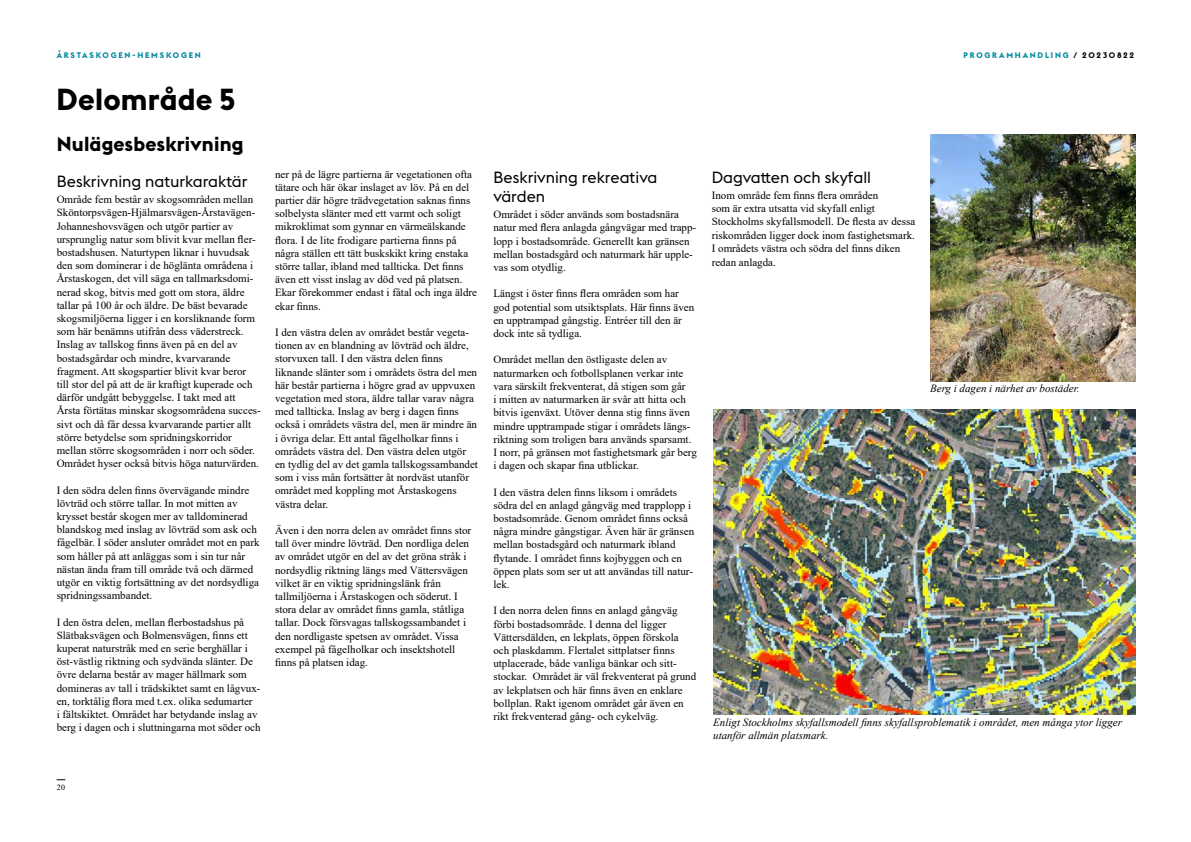
<style>
.page{position:relative;width:1191px;height:842px;background:#fff}
.page>*{position:absolute;margin:0;border:0;box-sizing:border-box;transform-origin:0 0}
.t1{font:700 30px "Stockholm Type";letter-spacing:.005em;color:#000}
.t2{font:700 20px "Stockholm Type";letter-spacing:.01em;color:#000}
.t3{font:16px/19.2px "Stockholm Type";color:#000}
.t4{font:11px/13.2px "Times New Roman";color:#000}
.t5{font:italic 11px/13.2px "Times New Roman";color:#000}
.t6{font:700 8px "Stockholm Type";letter-spacing:.22em;color:#008a9e}
.t7{font:8px "Times New Roman";color:#000}
.s1{color:#000}
</style>
<div class="page">
<img style="left:713px;top:409px;width:422px;height:305px">
<img style="left:930px;top:135px;width:205px;height:246px">
<p class="t6" style="left:57px;top:50px;width:146px">ÅRSTASKOGEN-HEMSKOGEN</p>
<p class="t6" style="left:963px;top:50px;width:172px">PROGRAMHANDLING <span class="s1">/ 20230822</span></p>
<h1 class="t1" style="left:57px;top:78px;width:180px">Delområde 5</h1>
<h2 class="t2" style="left:57px;top:130px;width:188px">Nulägesbeskrivning</h2>
<h3 class="t3" style="left:57px;top:171px;width:192px">Beskrivning naturkaraktär</h3>
<p class="t4" style="left:57px;top:193px;width:206px">Område fem består av skogsområden mellan Sköntorpsvägen-Hjälmarsvägen-Årstavägen-Johanneshovsvägen och utgör partier av ursprunglig natur som blivit kvar mellan fler&shy;bostadshusen. Naturtypen liknar i huvudsak den som dominerar i de höglänta områdena i Årstaskogen, det vill säga en tallmarksdomi&shy;nerad skog, bitvis med gott om stora, äldre tallar på 100 år och äldre. De bäst bevarade skogsmiljöerna ligger i en korsliknande form som här benämns utifrån dess väderstreck.<br>Inslag av tallskog finns även på en del av bostadsgårdar och mindre, kvarvarande fragment. Att skogspartier blivit kvar beror till stor del på att de är kraftigt kuperade och därför undgått bebyggelse. I takt med att Årsta förtätas minskar skogsområdena succes&shy;sivt och då får dessa kvarvarande partier allt större betydelse som spridningskorridor mellan större skogsområden i norr och söder.<br>Området hyser också bitvis höga naturvärden.</p>
<p class="t4" style="left:57px;top:483px;width:204px">I den södra delen finns övervägande mindre lövträd och större tallar. In mot mitten av krysset består skogen mer av talldominerad blandskog med inslag av lövträd som ask och fågelbär. I söder ansluter området mot en park som håller på att anläggas som i sin tur når nästan ända fram till område två och därmed utgör en viktig fortsättning av det nordsydliga spridningssambandet.</p>
<p class="t4" style="left:57px;top:615px;width:205px">I den östra delen, mellan flerbostadshus på Slätbaksvägen och Bolmensvägen, finns ett kuperat naturstråk med en serie berghällar i öst-västlig riktning och sydvända slänter. De övre delarna består av mager hällmark som domineras av tall i trädskiktet samt en lågvux&shy;en, torktålig flora med t.ex. olika sedumarter<br>i fältskiktet. Området har betydande inslag av berg i dagen och i sluttningarna mot söder och</p>
<p class="t4" style="left:275px;top:167px;width:203px">ner på de lägre partierna är vegetationen ofta tätare och här ökar inslaget av löv. På en del partier där högre trädvegetation saknas finns solbelysta slänter med ett varmt och soligt mikroklimat som gynnar en värmeälskande flora. I de lite frodigare partierna finns på några ställen ett tätt buskskikt kring enstaka större tallar, ibland med tallticka. Det finns även ett visst inslag av död ved på platsen.<br>Ekar förekommer endast i fåtal och inga äldre ekar finns.</p>
<p class="t4" style="left:275px;top:325px;width:204px">I den västra delen av området består vegeta&shy;tionen av en blandning av lövträd och äldre, storvuxen tall. I den västra delen finns liknande slänter som i områdets östra del men här består partierna i högre grad av uppvuxen vegetation med stora, äldre tallar varav några med tallticka. Inslag av berg i dagen finns också i områdets västra del, men är mindre än i övriga delar. Ett antal fågelholkar finns i områdets västra del. Den västra delen utgör en tydlig del av det gamla tallskogssambandet som i viss mån fortsätter åt nordväst utanför området med koppling mot Årstaskogens västra delar.</p>
<p class="t4" style="left:275px;top:523px;width:198px">Även i den norra delen av området finns stor tall över mindre lövträd. Den nordliga delen av området utgör en del av det gröna stråk i nordsydlig riktning längs med Vättersvägen vilket är en viktig spridningslänk från tallmiljöerna i Årstaskogen och söderut. I stora delar av området finns gamla, ståtliga tallar. Dock försvagas tallskogssambandet i den nordligaste spetsen av området. Vissa exempel på fågelholkar och insektshotell finns på platsen idag.</p>
<h3 class="t3" style="left:493px;top:167px;width:165px">Beskrivning rekreativa värden</h3>
<p class="t4" style="left:493px;top:208px;width:204px">Området i söder används som bostadsnära natur med flera anlagda gångvägar med trapp&shy;lopp i bostadsområde. Generellt kan gränsen mellan bostadsgård och naturmark här upple&shy;vas som otydlig.</p>
<p class="t4" style="left:493px;top:287px;width:202px">Längst i öster finns flera områden som har god potential som utsiktsplats. Här finns även en upptrampad gångstig. Entréer till den är dock inte så tydliga.</p>
<p class="t4" style="left:493px;top:353px;width:205px">Området mellan den östligaste delen av naturmarken och fotbollsplanen verkar inte vara särskilt frekventerat, då stigen som går<br>i mitten av naturmarken är svår att hitta och bitvis igenväxt. Utöver denna stig finns även mindre upptrampade stigar i områdets längs&shy;riktning som troligen bara används sparsamt.<br>I norr, på gränsen mot fastighetsmark går berg i dagen och skapar fina utblickar.</p>
<p class="t4" style="left:493px;top:485px;width:202px">I den västra delen finns liksom i områdets södra del en anlagd gångväg med trapplopp i bostadsområde. Genom området finns också några mindre gångstigar. Även här är gränsen mellan bostadsgård och naturmark ibland flytande. I området finns kojbyggen och en öppen plats som ser ut att användas till natur&shy;lek.</p>
<p class="t4" style="left:493px;top:604px;width:204px">I den norra delen finns en anlagd gångväg förbi bostadsområde. I denna del ligger Vättersdälden, en lekplats, öppen förskola och plaskdamm. Flertalet sittplatser finns utplacerade, både vanliga bänkar och sitt&shy;stockar. Området är väl frekventerat på grund av lekplatsen och här finns även en enklare bollplan. Rakt igenom området går även en rikt frekventerad gång- och cykelväg.</p>
<h3 class="t3" style="left:711px;top:167px;width:161px">Dagvatten och skyfall</h3>
<p class="t4" style="left:711px;top:188px;width:205px">Inom område fem finns flera områden<br>som är extra utsatta vid skyfall enligt Stockholms skyfallsmodell. De flesta av dessa riskområden ligger dock inom fastighetsmark.<br>I områdets västra och södra del finns diken</p>
<p class="t4" style="left:711px;top:256px;width:66px">redan anlagda.</p>
<p class="t5" style="left:930px;top:382px;width:151px">Berg i dagen i närhet av bostäder.</p>
<p class="t5" style="left:713px;top:715px;width:410px">Enligt Stockholms skyfallsmodell finns skyfallsproblematik i området, men många ytor ligger utanför allmän platsmark.</p>
<p class="t7" style="left:57px;top:781px;width:10px">20</p>
</div>
